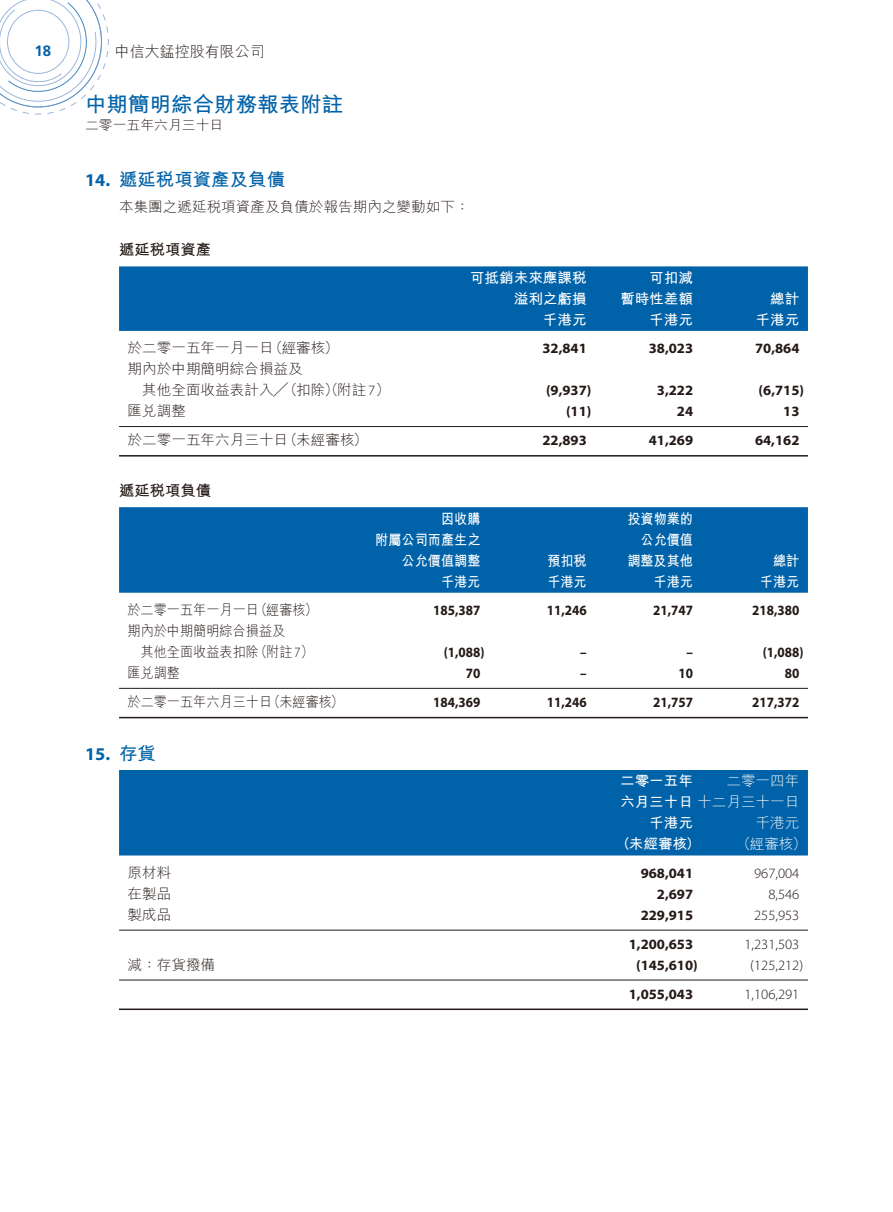
<style>
.page{position:relative;width:893px;height:1212px;background:#fff}
.page>*{position:absolute;margin:0;border:0;box-sizing:border-box;transform-origin:0 0}
.t1{font:700 21px "M Hei HK";color:#0062a8}
.t2{font:700 18px "M Hei HK";color:#0062a8}
.t3{font:700 18px "Myriad Pro";color:#0062a8}
.t4{font:700 15px "M Hei HK";color:#231916}
.t5{font:300 15px "M Hei HK";color:#231916}
.t6{font:700 15px "Frutiger LT Std";color:#0062a8}
.t7{font:700 14.25px "Myriad Pro";color:#231916}
.t8{font:300 14.25px/21px "M Hei HK";color:#231916}
.t9{font:700 14.25px "Myriad Pro";color:#231916;scale:.92 1}
.t10{font:300 14.25px/21px "M Hei HK";color:#231916;scale:.92 1}
.t11{font:700 14.25px "M Hei HK";color:#fff;scale:.92 1}
.t12{font:700 14.25px "M Hei HK";color:#fff}
.t13{font:300 14.25px "Myriad Pro";color:#231916}
.t14{font:300 14.25px "M Hei HK";color:#fff}
.t15{font:300 13.5px "M Hei HK";color:#231916}
.s1{font-family:"Myriad Pro"}
.s2{font-family:"M Hei HK"}
.s3{font-weight:700}
</style>
<div class="page">
<svg style="left:0;top:0;width:109px;height:115px"></svg>
<div style="left:119px;top:266px;width:689px;height:23px;background:#0062a8"></div>
<div style="left:119px;top:287px;width:689px;height:23px;background:#0062a8"></div>
<div style="left:119px;top:308px;width:689px;height:23px;background:#0062a8"></div>
<hr style="left:119px;top:426px;width:689px;height:1px;background:#231916">
<hr style="left:119px;top:455px;width:689px;height:1px;background:#231916">
<div style="left:119px;top:507px;width:689px;height:23px;background:#0062a8"></div>
<div style="left:119px;top:528px;width:689px;height:23px;background:#0062a8"></div>
<div style="left:119px;top:549px;width:689px;height:23px;background:#0062a8"></div>
<div style="left:119px;top:570px;width:689px;height:23px;background:#0062a8"></div>
<hr style="left:119px;top:688px;width:689px;height:1px;background:#231916">
<hr style="left:119px;top:717px;width:689px;height:1px;background:#231916">
<div style="left:119px;top:770px;width:689px;height:22px;background:#0062a8"></div>
<div style="left:119px;top:791px;width:689px;height:22px;background:#0062a8"></div>
<div style="left:119px;top:812px;width:689px;height:22px;background:#0062a8"></div>
<div style="left:119px;top:833px;width:689px;height:22px;background:#0062a8"></div>
<hr style="left:119px;top:930px;width:689px;height:1px;background:#231916">
<hr style="left:119px;top:980px;width:689px;height:1px;background:#231916">
<hr style="left:119px;top:1008px;width:689px;height:2px;background:#231916">
<p class="t6" style="left:34px;top:42px;width:18px">18</p>
<p class="t5" style="left:115px;top:44px;width:152px">中信大錳控股有限公司</p>
<h1 class="t1" style="left:85px;top:89px;width:260px">中期簡明綜合財務報表附註</h1>
<p class="t15" style="left:85px;top:118px;width:140px">二零一五年六月三十日</p>
<p class="t2" style="left:85px;top:166px;width:202px"><span class="s1">14.</span> 遞延稅項資產及負債</p>
<p class="t8" style="left:119px;top:196px;width:352px">本集團之遞延稅項資產及負債於報告期內之變動如下：</p>
<p class="t4" style="left:119px;top:239px;width:94px">遞延稅項資產</p>
<p class="t12" style="left:470px;top:267px;width:118px">可抵銷未來應課稅</p>
<p class="t12" style="left:649px;top:267px;width:45px">可扣減</p>
<p class="t12" style="left:514px;top:288px;width:75px">溢利之虧損</p>
<p class="t12" style="left:620px;top:288px;width:75px">暫時性差額</p>
<p class="t12" style="left:770px;top:288px;width:31px">總計</p>
<p class="t12" style="left:543px;top:309px;width:45px">千港元</p>
<p class="t12" style="left:649px;top:309px;width:45px">千港元</p>
<p class="t12" style="left:756px;top:309px;width:45px">千港元</p>
<p class="t8" style="left:128px;top:337px;width:213px">於二零一五年一月一日（經審核）</p>
<p class="t7" style="left:542px;top:339px;width:46px">32,841</p>
<p class="t7" style="left:649px;top:339px;width:46px">38,023</p>
<p class="t7" style="left:755px;top:339px;width:46px">70,864</p>
<p class="t8" style="left:142px;top:358px;width:249px;text-indent:-15px">期內於中期簡明綜合損益及<br>其他全面收益表計入╱（扣除）（附註<span class="s1">7</span>）</p>
<p class="t7" style="left:546px;top:381px;width:47px">(9,937)</p>
<p class="t7" style="left:657px;top:381px;width:38px">3,222</p>
<p class="t7" style="left:759px;top:381px;width:47px">(6,715)</p>
<p class="t8" style="left:128px;top:400px;width:60px">匯兌調整</p>
<p class="t7" style="left:566px;top:402px;width:27px">(11)</p>
<p class="t7" style="left:677px;top:402px;width:18px">24</p>
<p class="t7" style="left:783px;top:402px;width:18px">13</p>
<p class="t8" style="left:128px;top:429px;width:242px">於二零一五年六月三十日（未經審核）</p>
<p class="t7" style="left:542px;top:431px;width:46px">22,893</p>
<p class="t7" style="left:649px;top:431px;width:46px">41,269</p>
<p class="t7" style="left:755px;top:431px;width:46px">64,162</p>
<p class="t4" style="left:119px;top:479px;width:94px">遞延稅項負債</p>
<p class="t11" style="left:441px;top:508px;width:44px">因收購</p>
<p class="t11" style="left:627px;top:508px;width:73px">投資物業的</p>
<p class="t11" style="left:375px;top:529px;width:116px">附屬公司而產生之</p>
<p class="t11" style="left:640px;top:529px;width:59px">公允價值</p>
<p class="t11" style="left:402px;top:550px;width:87px">公允價值調整</p>
<p class="t11" style="left:547px;top:550px;width:44px">預扣稅</p>
<p class="t11" style="left:627px;top:550px;width:73px">調整及其他</p>
<p class="t11" style="left:773px;top:550px;width:30px">總計</p>
<p class="t11" style="left:441px;top:571px;width:44px">千港元</p>
<p class="t11" style="left:547px;top:571px;width:44px">千港元</p>
<p class="t11" style="left:654px;top:571px;width:44px">千港元</p>
<p class="t11" style="left:760px;top:571px;width:44px">千港元</p>
<p class="t10" style="left:128px;top:599px;width:208px">於二零一五年一月一日（經審核）</p>
<p class="t9" style="left:433px;top:601px;width:53px">185,387</p>
<p class="t9" style="left:547px;top:601px;width:45px">11,246</p>
<p class="t9" style="left:653px;top:601px;width:45px">21,747</p>
<p class="t9" style="left:752px;top:601px;width:53px">218,380</p>
<p class="t10" style="left:141px;top:620px;width:190px;text-indent:-13px">期內於中期簡明綜合損益及<br>其他全面收益表扣除（附註<span class="s1">7</span>）</p>
<p class="t9" style="left:444px;top:643px;width:46px">(1,088)</p>
<p class="t9" style="left:580px;top:643px;width:9px">–</p>
<p class="t9" style="left:686px;top:643px;width:9px">–</p>
<p class="t9" style="left:763px;top:643px;width:46px">(1,088)</p>
<p class="t10" style="left:128px;top:662px;width:59px">匯兌調整</p>
<p class="t9" style="left:466px;top:664px;width:17px">70</p>
<p class="t9" style="left:580px;top:664px;width:9px">–</p>
<p class="t9" style="left:678px;top:664px;width:17px">10</p>
<p class="t9" style="left:785px;top:664px;width:17px">80</p>
<p class="t10" style="left:128px;top:691px;width:237px">於二零一五年六月三十日（未經審核）</p>
<p class="t9" style="left:433px;top:693px;width:53px">184,369</p>
<p class="t9" style="left:547px;top:693px;width:45px">11,246</p>
<p class="t9" style="left:653px;top:693px;width:45px">21,757</p>
<p class="t9" style="left:752px;top:693px;width:53px">217,372</p>
<p class="t3" style="left:85px;top:742px;width:72px">15. <span class="s2">存貨</span></p>
<p class="t12" style="left:620px;top:771px;width:75px">二零一五年</p>
<p class="t14" style="left:726px;top:774px;width:75px">二零一四年</p>
<p class="t14" style="left:620px;top:795px;width:181px"><span class="s3">六月三十日</span>十二月三十一日</p>
<p class="t12" style="left:649px;top:813px;width:45px">千港元</p>
<p class="t14" style="left:756px;top:816px;width:45px">千港元</p>
<p class="t12" style="left:616px;top:834px;width:86px">（未經審核）</p>
<p class="t14" style="left:737px;top:837px;width:72px">（經審核）</p>
<p class="t8" style="left:128px;top:862px;width:45px">原材料</p>
<p class="t7" style="left:641px;top:864px;width:54px">968,041</p>
<p class="t13" style="left:754px;top:865px;width:47px">967,004</p>
<p class="t8" style="left:128px;top:883px;width:45px">在製品</p>
<p class="t7" style="left:657px;top:885px;width:38px">2,697</p>
<p class="t13" style="left:768px;top:886px;width:33px">8,546</p>
<p class="t8" style="left:128px;top:904px;width:45px">製成品</p>
<p class="t7" style="left:641px;top:906px;width:54px">229,915</p>
<p class="t13" style="left:754px;top:907px;width:47px">255,953</p>
<p class="t7" style="left:629px;top:935px;width:66px">1,200,653</p>
<p class="t13" style="left:744px;top:935px;width:56px">1,231,503</p>
<p class="t8" style="left:128px;top:954px;width:89px">減：存貨撥備</p>
<p class="t7" style="left:636px;top:956px;width:63px">(145,610)</p>
<p class="t13" style="left:750px;top:956px;width:55px">(125,212)</p>
<p class="t7" style="left:629px;top:985px;width:66px">1,055,043</p>
<p class="t13" style="left:744px;top:985px;width:56px">1,106,291</p>
</div>
